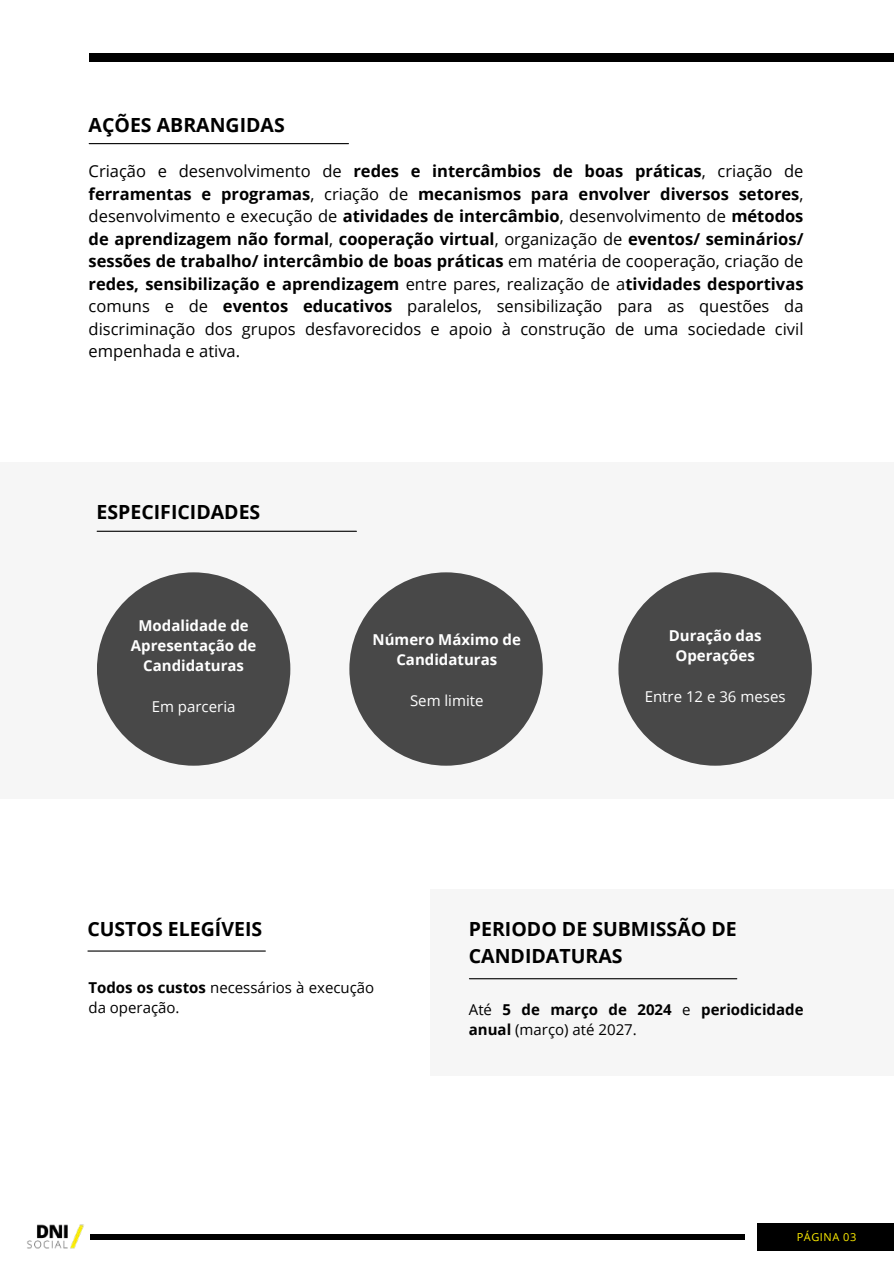
<style>
.page{position:relative;width:894px;height:1264px;background:#fff}
.page>*{position:absolute;margin:0;border:0;box-sizing:border-box;transform-origin:0 0}
.t1{font:700 19.5px/27px "Open Sans";color:#000}
.t2{font:16.5px/22.5px "Open Sans";color:#000;text-align:justify}
.t3{font:700 15px/20.2px "Open Sans";color:#fff;text-align:center}
.t4{font:700 15px/20.2px "Open Sans";color:#000}
.t5{font:15px/20.2px "Open Sans";color:#000}
.t6{font:15px "Open Sans";color:#fff}
.t7{font:10.95px "Open Sans";letter-spacing:.05em;color:#feed00}
.s1{font-weight:700}
.s2{font-weight:400}
</style>
<div class="page">
<div style="left:89px;top:54px;width:804px;height:7px;background:#000"></div>
<hr style="left:89px;top:143px;width:259px;height:1px;background:#000">
<div style="left:756px;top:1223px;width:137px;height:27px;background:#000"></div>
<div style="left:90px;top:1234px;width:653px;height:5px;background:#000"></div>
<img style="left:27px;top:1224px;width:57px;height:25px">
<div style="left:0;top:462px;width:893px;height:337px;background:#f6f6f6"></div>
<div style="left:349px;top:572px;width:193px;height:193px;background:#484848;border-radius:50%"></div>
<div style="left:618px;top:572px;width:193px;height:193px;background:#484848;border-radius:50%"></div>
<div style="left:97px;top:572px;width:193px;height:193px;background:#484848;border-radius:50%"></div>
<hr style="left:97px;top:530px;width:259px;height:2px;background:#000">
<div style="left:430px;top:889px;width:463px;height:187px;background:#f6f6f6"></div>
<hr style="left:469px;top:978px;width:267px;height:1px;background:#000">
<hr style="left:88px;top:950px;width:177px;height:1px;background:#000">
<p class="t1" style="left:89px;top:110px;width:197px">AÇÕES ABRANGIDAS</p>
<p class="t2" style="left:89px;top:159px;width:716px">Criação e desenvolvimento de <span class="s1">redes e intercâmbios de boas práticas</span>, criação de <span class="s1">ferramentas e programas</span>, criação de <span class="s1">mecanismos para envolver diversos setores</span>, desenvolvimento e execução de <span class="s1">atividades de intercâmbio</span>, desenvolvimento de <span class="s1">métodos de aprendizagem não formal</span>, <span class="s1">cooperação virtual</span>, organização de <span class="s1">eventos/ seminários/ sessões de trabalho/ intercâmbio de boas práticas</span> em matéria de cooperação, criação de <span class="s1">redes, sensibilização e aprendizagem</span> entre pares, realização de a<span class="s1">tividades desportivas </span>comuns e de <span class="s1">eventos educativos</span> paralelos, sensibilização para as questões da discriminação dos grupos desfavorecidos e apoio à construção de uma sociedade civil empenhada e ativa.</p>
<p class="t1" style="left:96px;top:498px;width:165px">ESPECIFICIDADES</p>
<p class="t3" style="left:131px;top:614px;width:127px">Modalidade de<br>Apresentação de<br>Candidaturas</p>
<p class="t6" style="left:152px;top:695px;width:85px">Em parceria</p>
<p class="t1" style="left:87px;top:914px;width:176px">CUSTOS ELEGÍVEIS</p>
<p class="t3" style="left:372px;top:629px;width:150px">Número Máximo de<br>Candidaturas</p>
<p class="t6" style="left:410px;top:690px;width:75px">Sem limite</p>
<p class="t3" style="left:668px;top:625px;width:94px">Duração das<br>Operações</p>
<p class="t6" style="left:644px;top:685px;width:142px">Entre 12 e 36 meses</p>
<p class="t1" style="left:468px;top:914px;width:269px">PERIODO DE SUBMISSÃO DE<br>CANDIDATURAS</p>
<p class="t5" style="left:88px;top:976px;width:287px"><span class="s1">Todos os custos</span> necessários à execução da operação.</p>
<p class="t4" style="left:468px;top:998px;width:336px"><span class="s2">Até</span> 5 de março de 2024 <span class="s2">e</span> periodicidade anual <span class="s2">(março) até 2027.</span></p>
<p class="t7" style="left:796px;top:1228px;width:61px">PÁGINA 03</p>
</div>
